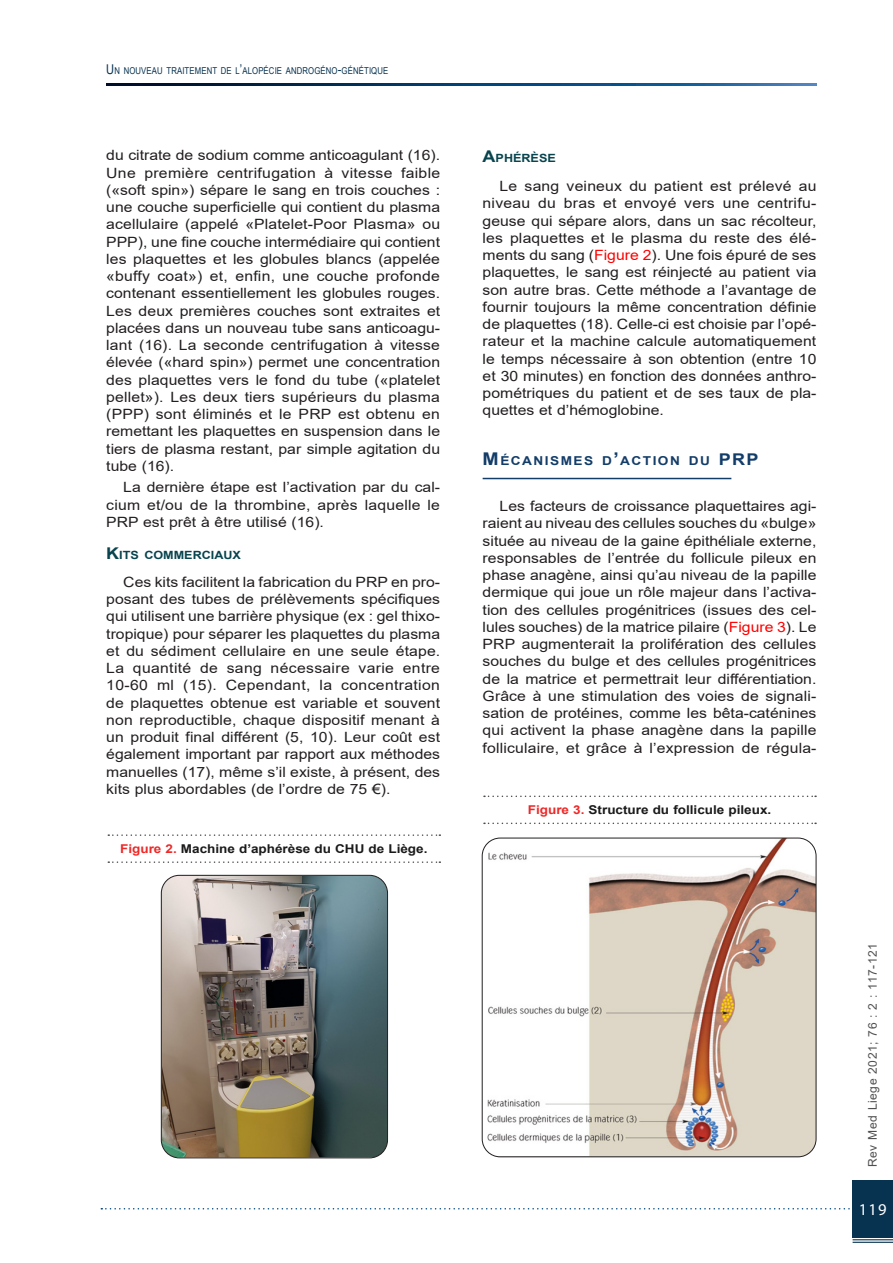
<style>
.page{position:relative;width:893px;height:1263px;background:#fff}
.page>*{position:absolute;margin:0;border:0;box-sizing:border-box;transform-origin:0 0}
.t1{font:16.5px "Myriad Pro";color:#fff}
.Texte_2020{font:14.1px/17.2px "Arial";color:#231f20;text-align:justify;scale:1.11 1}
.Titre_1_2020{font:700 12.3px "Arial";letter-spacing:.105em;color:#133d69;scale:1.11 1}
.Légendes_Tab_et_Fig{font:700 12.15px "Arial";color:#1a1a1a;scale:1.11 1}
.t2{font:12px "Arial";letter-spacing:.05em;color:#505050}
.Titre_2_2020{font:700 11.4px "Arial";color:#08444e;scale:1.11 1}
.t3{font:9.45px "Arial Narrow";letter-spacing:.015em;color:#073250}
.s1{font-size:13.5px}
.s2{font-size:16.2px}
.s3{color:#ee2928}
.s4{color:#f00}
.s5{font-size:17.55px}
</style>
<div class="page">
<svg style="left:101px;top:1208px;width:752px;height:1px"></svg>
<div style="left:853px;top:1180px;width:40px;height:57px;background:#073250"></div>
<hr style="left:853px;top:1239px;width:40px;height:1px;background:#073250">
<hr style="left:853px;top:1242px;width:40px;height:1px;background:#073250">
<svg style="left:106px;top:84px;width:710px;height:1px"></svg>
<hr style="left:483px;top:478px;width:248px;height:1px;background:#133d69">
<img style="left:161px;top:875px;width:227px;height:283px">
<div style="left:161px;top:875px;width:227px;height:283px;border:1px solid #231f20;border-radius:18px"></div>
<svg style="left:108px;top:834px;width:332px;height:2px"></svg>
<svg style="left:108px;top:861px;width:332px;height:2px"></svg>
<img style="left:488px;top:838px;width:328px;height:319px">
<div style="left:482px;top:838px;width:334px;height:319px;border:1px solid #231f20;border-radius:18px"></div>
<svg style="left:484px;top:795px;width:332px;height:2px"></svg>
<svg style="left:484px;top:822px;width:332px;height:2px"></svg>
<p class="t3" style="left:106px;top:63px;width:284px"><span class="s1">U</span>N NOUVEAU TRAITEMENT DE L<span class="s1">’</span>ALOPÉCIE ANDROGÉNO<span class="s1">-</span>GÉNÉTIQUE</p>
<p class="Texte_2020" style="left:106px;top:147px;width:302px">du citrate de sodium comme anticoagulant (16).<br>Une première centrifugation à vitesse faible («soft spin») sépare le sang en trois couches : une couche superficielle qui contient du plasma acellulaire (appelé «Platelet-Poor Plasma» ou PPP), une fine couche intermédiaire qui contient les plaquettes et les globules blancs (appelée «buffy coat») et, enfin, une couche profonde contenant essentiellement les globules rouges.<br>Les deux premières couches sont extraites et placées dans un nouveau tube sans anticoagu&shy;lant (16). La seconde centrifugation à vitesse élevée («hard spin») permet une concentration des plaquettes vers le fond du tube («platelet pellet»). Les deux tiers supérieurs du plasma (PPP) sont éliminés et le PRP est obtenu en remettant les plaquettes en suspension dans le tiers de plasma restant, par simple agitation du tube (16).</p>
<p class="Texte_2020" style="left:106px;top:479px;width:302px;text-indent:17px">La dernière étape est l’activation par du cal&shy;cium et/ou de la thrombine, après laquelle le PRP est prêt à être utilisé (16).</p>
<p class="Titre_2_2020" style="left:106px;top:547px;width:123px"><span class="s2">K</span>ITS COMMERCIAUX</p>
<p class="Texte_2020" style="left:106px;top:573px;width:302px;text-indent:17px">Ces kits facilitent la fabrication du PRP en pro&shy;posant des tubes de prélèvements spécifiques qui utilisent une barrière physique (ex : gel thixo&shy;tropique) pour séparer les plaquettes du plasma et du sédiment cellulaire en une seule étape.<br>La quantité de sang nécessaire varie entre 10-60 ml (15). Cependant, la concentration de plaquettes obtenue est variable et souvent non reproductible, chaque dispositif menant à un produit final différent (5, 10). Leur coût est également important par rapport aux méthodes manuelles (17), même s’il existe, à présent, des kits plus abordables (de l’ordre de 75 €).</p>
<p class="Légendes_Tab_et_Fig" style="left:120px;top:841px;width:278px"><span class="s3">Figure 2.</span> Machine d’aphérèse du CHU de Liège.</p>
<p class="Titre_2_2020" style="left:483px;top:150px;width:67px"><span class="s2">A</span>PHÉRÈSE</p>
<p class="Texte_2020" style="left:483px;top:177px;width:302px;text-indent:17px">Le sang veineux du patient est prélevé au niveau du bras et envoyé vers une centrifu&shy;geuse qui sépare alors, dans un sac récolteur, les plaquettes et le plasma du reste des élé&shy;ments du sang (<span class="s4">Figure 2</span>). Une fois épuré de ses plaquettes, le sang est réinjecté au patient via son autre bras. Cette méthode a l’avantage de fournir toujours la même concentration définie de plaquettes (18). Celle-ci est choisie par l’opé&shy;rateur et la machine calcule automatiquement le temps nécessaire à son obtention (entre 10 et 30 minutes) en fonction des données anthro&shy;pométriques du patient et de ses taux de pla&shy;quettes et d’hémoglobine.</p>
<p class="Titre_1_2020" style="left:483px;top:453px;width:226px"><span class="s5">M</span> ÉCANISMES D<span class="s5">’</span>ACTION DU <span class="s2">PRP</span></p>
<p class="Texte_2020" style="left:483px;top:497px;width:302px;text-indent:17px">Les facteurs de croissance plaquettaires agi&shy;raient au niveau des cellules souches du «bulge» située au niveau de la gaine épithéliale externe, responsables de l’entrée du follicule pileux en phase anagène, ainsi qu’au niveau de la papille dermique qui joue un rôle majeur dans l’activa&shy;tion des cellules progénitrices (issues des cel&shy;lules souches) de la matrice pilaire (<span class="s4">Figure 3</span>). Le PRP augmenterait la prolifération des cellules souches du bulge et des cellules progénitrices de la matrice et permettrait leur différentiation.<br>Grâce à une stimulation des voies de signali&shy;sation de protéines, comme les bêta-caténines qui activent la phase anagène dans la papille folliculaire, et grâce à l’expression de régula-</p>
<p class="Légendes_Tab_et_Fig" style="left:528px;top:802px;width:221px"><span class="s3">Figure 3.</span> Structure du follicule pileux.</p>
<p class="t2" style="left:864px;top:1167px;width:226px;rotate:-90deg">Rev Med Liege 2021; 76 : 2 : 117-121</p>
<p class="t1" style="left:859px;top:1199px;width:29px">119</p>
</div>
